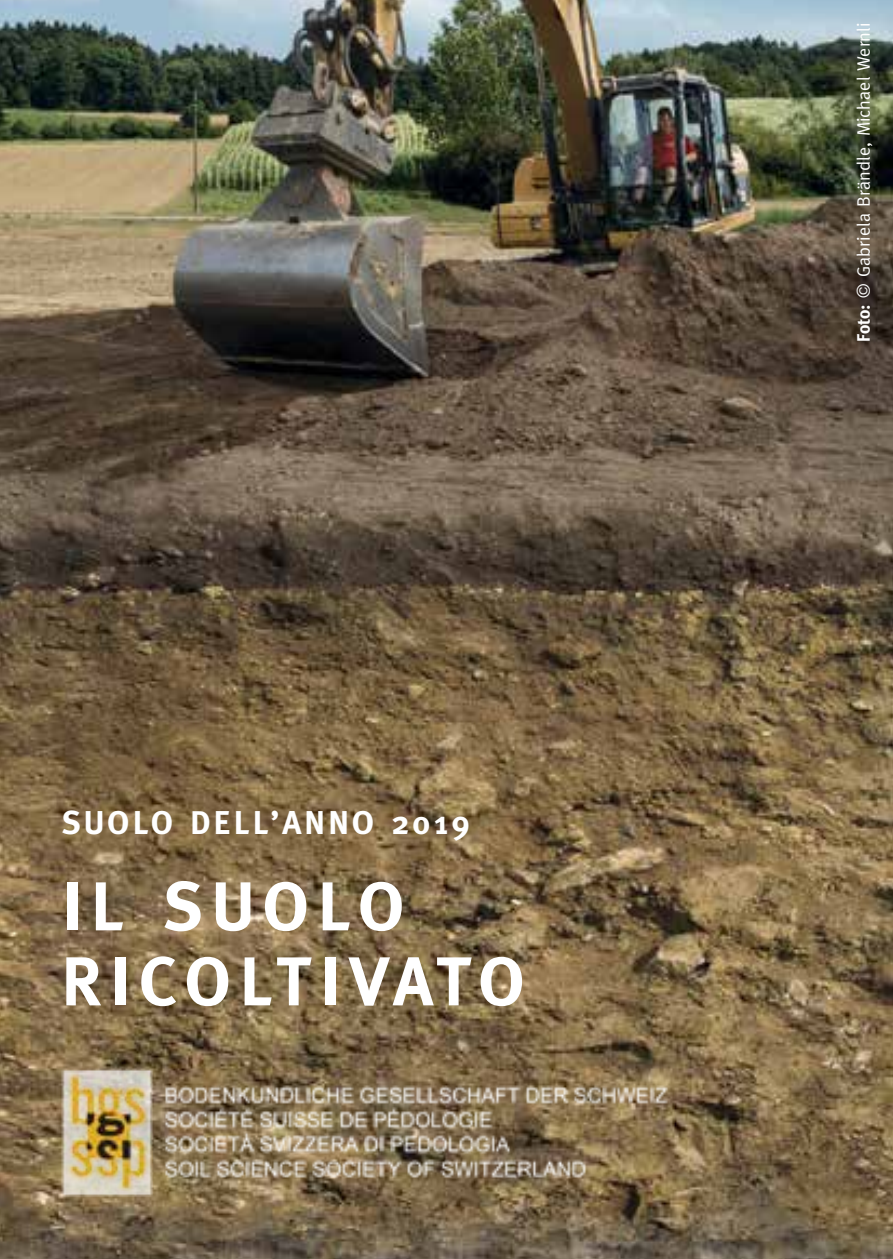
<style>
.page{position:relative;width:893px;height:1259px;background:#fff}
.page>*{position:absolute;margin:0;border:0;box-sizing:border-box;transform-origin:0 0}
.t1{font:700 69px/75px "Meta";letter-spacing:.13em;color:#fff}
.t2{font:700 33px "Meta";letter-spacing:.1em;color:#fff}
.t3{font:18px "Meta";letter-spacing:.01em;color:#fff}
.s1{font-weight:700}
</style>
<div class="page">
<img style="left:0;top:0;width:893px;height:1259px">
<img style="left:54px;top:1066px;width:648px;height:130px">
<h2 class="t2" style="left:62px;top:803px;width:409px">SUOLO DELL’ANNO 2019</h2>
<h1 class="t1" style="left:62px;top:868px;width:464px">IL SUOLO<br>RICOLTIVATO</h1>
<p class="t3" style="left:853px;top:342px;width:321px;rotate:-90deg"><span class="s1">Foto:</span> © Gabriela Brändle, Michael Wernli</p>
</div>
